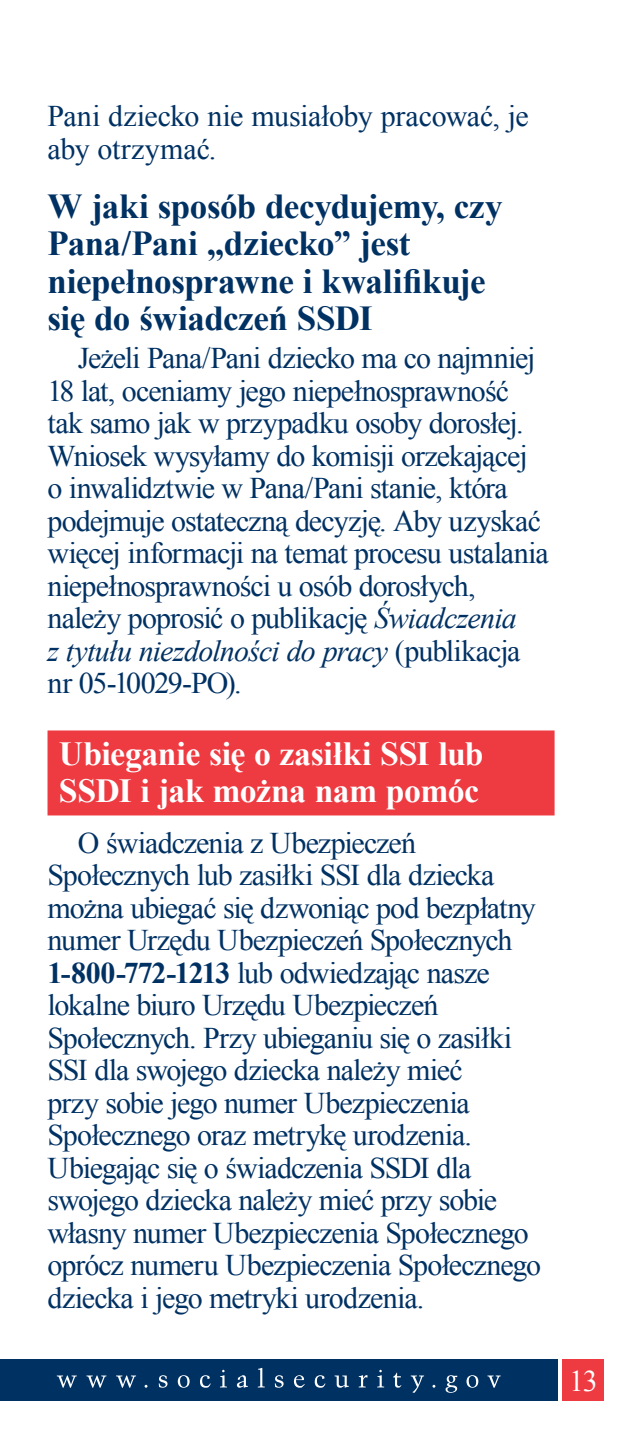
<style>
.page{position:relative;width:630px;height:1440px;background:#fff}
.page>*{position:absolute;margin:0;border:0;box-sizing:border-box;transform-origin:0 0}
.Header2{font:700 35px/37.5px "Times New Roman";letter-spacing:-.015em;color:#003163}
.Header1_2lines{font:700 33.75px/37.5px "Times New Roman";letter-spacing:-.015em;color:#fff}
.paragraph_format{font:30px/32.5px "Times New Roman";letter-spacing:-.03em;color:#003163}
.paragraph_format-2{font:30px/32.5px "Times New Roman";letter-spacing:-.01em;color:#003163}
.t1{font:30px "Times New Roman";color:#fff}
.s1{font-style:italic}
.s2{font-weight:700}
</style>
<div class="page">
<div style="left:0;top:1359px;width:557px;height:42px;background:#003163"></div>
<svg style="left:57px;top:1368px;width:444px;height:25px"></svg>
<div style="left:48px;top:730px;width:507px;height:85px;background:#ee3a41"></div>
<div style="left:562px;top:1359px;width:42px;height:42px;background:#ee3a41"></div>
<p class="paragraph_format-2" style="left:48px;top:100px;width:483px">Pani dziecko nie musiałoby pracować, je aby otrzymać.</p>
<h2 class="Header2" style="left:48px;top:187px;width:457px">W jaki sposób decydujemy, czy<br>Pana/Pani „dziecko” jest niepełnosprawne i kwalifikuje się do świadczeń SSDI</h2>
<p class="paragraph_format" style="left:48px;top:342px;width:503px;text-indent:30px">Jeżeli Pana/Pani dziecko ma co najmniej 18 lat, oceniamy jego niepełnosprawność tak samo jak w przypadku osoby dorosłej.<br>Wniosek wysyłamy do komisji orzekającej o inwalidztwie w Pana/Pani stanie, która podejmuje ostateczną decyzję. Aby uzyskać więcej informacji na temat procesu ustalania niepełnosprawności u osób dorosłych, należy poprosić o publikację <span class="s1">Świadczenia<br>z tytułu niezdolności do pracy</span> (publikacja nr 05-10029-PO).</p>
<h2 class="Header1_2lines" style="left:59px;top:734px;width:426px">Ubieganie się o zasiłki SSI lub<br>SSDI i jak można nam pomóc</h2>
<p class="paragraph_format" style="left:47px;top:826px;width:495px;text-indent:30px">O świadczenia z Ubezpieczeń Społecznych lub zasiłki SSI dla dziecka można ubiegać się dzwoniąc pod bezpłatny numer Urzędu Ubezpieczeń Społecznych <span class="s2">1-800-772-1213</span> lub odwiedzając nasze lokalne biuro Urzędu Ubezpieczeń Społecznych. Przy ubieganiu się o zasiłki SSI dla swojego dziecka należy mieć<br>przy sobie jego numer Ubezpieczenia Społecznego oraz metrykę urodzenia.<br>Ubiegając się o świadczenia SSDI dla swojego dziecka należy mieć przy sobie własny numer Ubezpieczenia Społecznego oprócz numeru Ubezpieczenia Społecznego dziecka i jego metryki urodzenia.</p>
<p class="t1" style="left:569px;top:1361px;width:30px">13</p>
</div>
